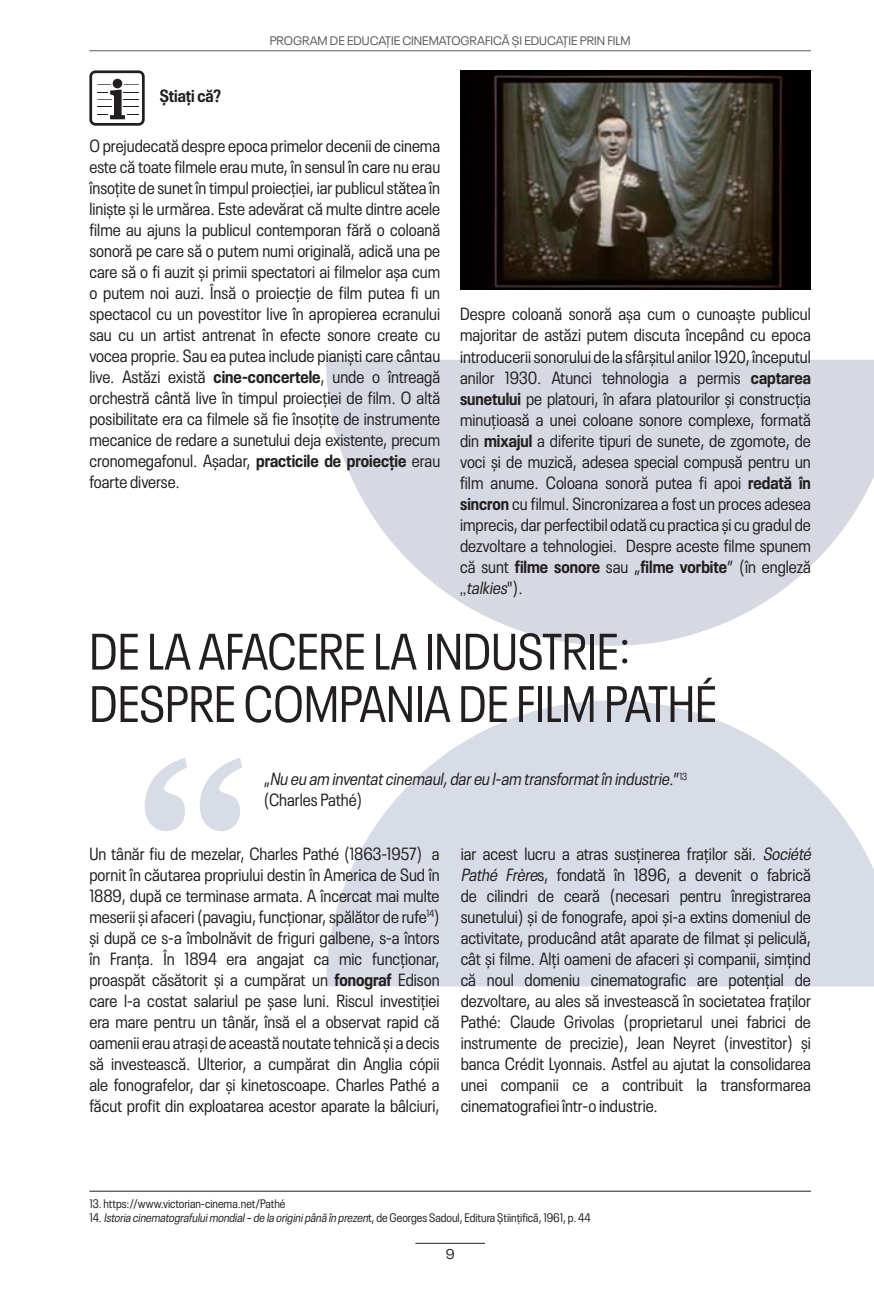
<style>
.page{position:relative;width:874px;height:1290px;background:#fff}
.page>*{position:absolute;margin:0;border:0;box-sizing:border-box;transform-origin:0 0}
.t1{font:condensed 50.75px/52.3px "Neue Plak";color:#231f20}
.t2{font:condensed 17.5px/21px "Neue Plak";color:#231f20;text-align:justify}
.t3{font:italic condensed 17.5px/21px "Neue Plak";color:#231f20}
.t4{font:700 condensed 17.5px "Neue Plak";color:#231f20}
.t5{font:14px "Neue Plak";color:#231f20}
.t6{font:condensed 12.25px/14.7px "Neue Plak";color:#231f20}
.t7{font:12.25px "Neue Plak";color:#58595b}
.s1{font-weight:700}
.s2{font-family:"Nimbus Sans DOT";font-stretch:normal}
.s3{font-style:italic}
.s4{font-style:normal}
</style>
<div class="page">
<hr style="left:89px;top:50px;width:721px;height:1px;background:#58595b">
<hr style="left:415px;top:1243px;width:69px;height:1px;background:#231f20">
<svg style="left:326px;top:360px;width:547px;height:286px;fill:#d6d9e2"></svg>
<svg style="left:326px;top:700px;width:547px;height:286px;fill:#d8dce7"></svg>
<img style="left:460px;top:70px;width:350px;height:219px">
<svg style="left:89px;top:70px;width:56px;height:56px"></svg>
<svg style="left:145px;top:758px;width:97px;height:73px"></svg>
<hr style="left:89px;top:1191px;width:721px;height:1px;background:#231f20">
<p class="t7" style="left:269px;top:32px;width:362px">PROGRAM DE EDUCAȚIE CINEMATOGRAFICĂ ȘI EDUCAȚIE PRIN FILM</p>
<p class="t4" style="left:160px;top:82px;width:63px">Știați că?</p>
<p class="t2" style="left:89px;top:133px;width:352px">O prejudecată despre epoca primelor decenii de cinema este că toate filmele erau mute, în sensul în care nu erau însoțite de sunet în timpul proiecției, iar publicul stătea în liniște și le urmărea. Este adevărat că multe dintre acele filme au ajuns la publicul contemporan fără o coloană sonoră pe care să o putem numi originală, adică una pe care să o fi auzit și primii spectatori ai filmelor așa cum o putem noi auzi. Însă o proiecție de film putea fi un spectacol cu un povestitor live în apropierea ecranului sau cu un artist antrenat în efecte sonore create cu vocea proprie. Sau ea putea include pianiști care cântau live. Astăzi există <span class="s1">cine-concertele</span>, unde o întreagă orchestră cântă live în timpul proiecției de film. O altă posibilitate era ca filmele să fie însoțite de instrumente mecanice de redare a sunetului deja existente, precum cronomegafonul. Așadar, <span class="s1">practicile de proiecție</span> erau foarte diverse.</p>
<p class="t2" style="left:460px;top:302px;width:352px">Despre coloană sonoră așa cum o cunoaște publicul majoritar de astăzi putem discuta începând cu epoca introducerii sonorului de la sfârșitul anilor 1920, începutul anilor 1930. Atunci tehnologia a permis <span class="s1">captarea sunetului</span> pe platouri, în afara platourilor și construcția minuțioasă a unei coloane sonore complexe, formată din <span class="s1">mixajul</span> a diferite tipuri de sunete, de zgomote, de voci și de muzică, adesea special compusă pentru un film anume. Coloana sonoră putea fi apoi <span class="s1">redată în sincron</span> cu filmul. Sincronizarea a fost un proces adesea imprecis, dar perfectibil odată cu practica și cu gradul de dezvoltare a tehnologiei. Despre aceste filme spunem că sunt <span class="s1">filme sonore</span> sau „<span class="s1">filme vorbite</span>” (în engleză <span class="s2">„</span> <span class="s3">talkies</span>" ) .</p>
<h1 class="t1" style="left:89px;top:621px;width:628px">DE LA AFACERE LA INDUSTRIE:<br>DESPRE COMPANIA DE FILM PATHÉ</h1>
<p class="t3" style="left:263px;top:767px;width:425px"><span class="s4">„</span> Nu eu am inventatcinemaul,dareu l-am transformatîn industrie.<span class="s4">”</span> <sup>1</sup> <sup>3 </sup><span class="s4">(Charles Pathé)</span></p>
<p class="t2" style="left:89px;top:842px;width:351px">Un tânăr fiu de mezelar, Charles Pathé (1863-1957) a pornit în căutarea propriului destin în America de Sud în 1889, după ce terminase armata. A încercat mai multe meserii și afaceri (pavagiu, funcționar, spălător de rufe<sup>14</sup>) și după ce s-a îmbolnăvit de friguri galbene, s-a întors în Franța. În 1894 era angajat ca mic funcționar, proaspăt căsătorit și a cumpărat un <span class="s1">fonograf</span> Edison care l-a costat salariul pe șase luni. Riscul investiției era mare pentru un tânăr, însă el a observat rapid că oamenii erau atrași de această noutate tehnică și a decis să investească. Ulterior, a cumpărat din Anglia cópii ale fonografelor, dar și kinetoscoape. Charles Pathé a făcut profit din exploatarea acestor aparate la bâlciuri,</p>
<p class="t2" style="left:460px;top:842px;width:355px;text-align:left">iar acest lucru a atras susținerea fraților săi. <span class="s3">Société Pathé Frère</span>s, fondată în 1896, a devenit o fabrică de cilindri de ceară (necesari pentru înregistrarea sunetului) și de fonografe, apoi și-a extins domeniul de activitate, producând atât aparate de filmat și peliculă, cât și filme. Alți oameni de afaceri și companii, simțind că noul domeniu cinematografic are potențial de dezvoltare, au ales să investească în societatea fraților Pathé: Claude Grivolas (proprietarul unei fabrici de instrumente de precizie), Jean Neyret (investitor) și banca Crédit Lyonnais. Astfel au ajutat la consolidarea unei companii ce a contribuit la transformarea cinematografiei într-o industrie.</p>
<p class="t6" style="left:89px;top:1195px;width:502px">13. https://www.victorian-cinema.net/Pathé<br>1 4 <span class="s3">.Istoria cinematografuluimondial–de la originipână în prezen</span>t , d e G e o rg e s S a d o u l , E d i t u ra Ș t i i n ț i f i c ă , 1 9 6 1 , p . 44</p>
<p class="t5" style="left:445px;top:1243px;width:10px">9</p>
</div>
